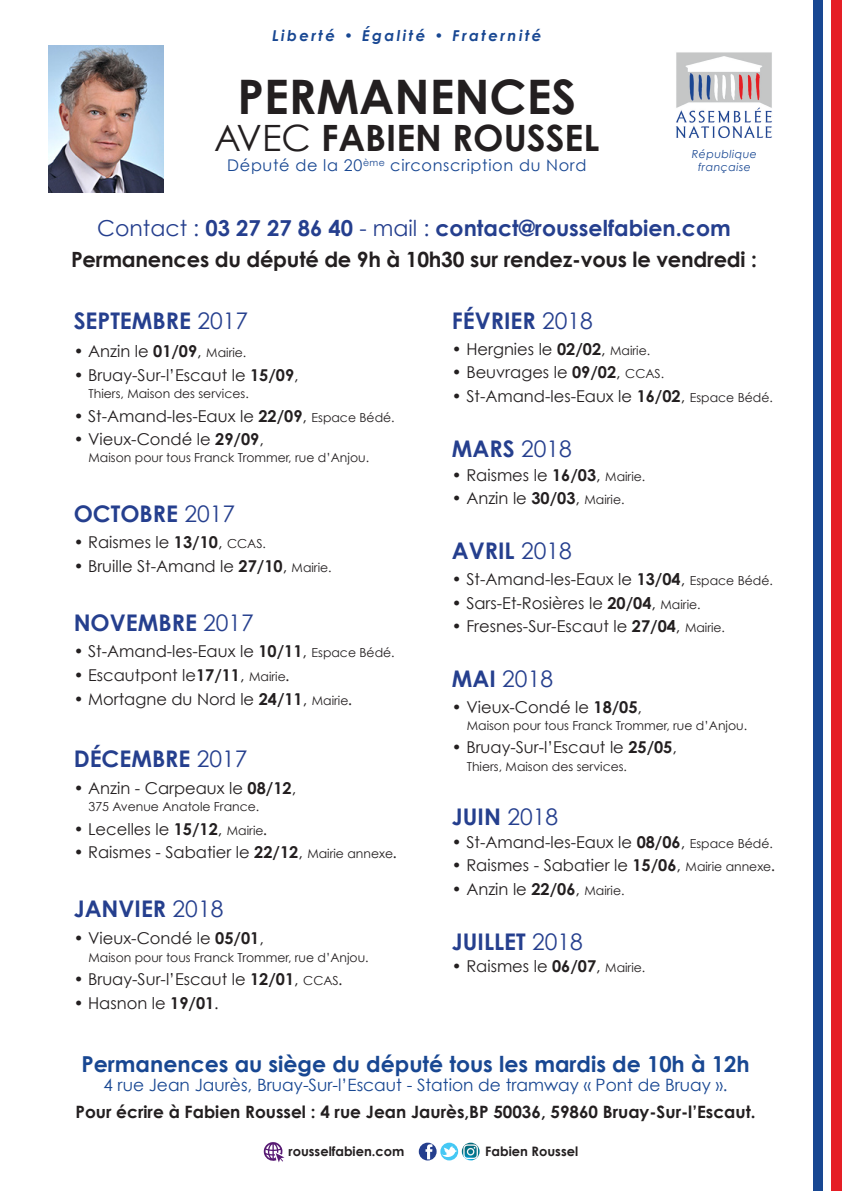
<style>
.page{position:relative;width:842px;height:1191px;background:#fff}
.page>*{position:absolute;margin:0;border:0;box-sizing:border-box;transform-origin:0 0}
.t1{font:700 47.6px "Century Gothic";color:#231f20}
.t2{font:700 36.2px "Century Gothic";color:#231f20}
.t3{font:700 22.9px "Century Gothic";color:#253f8e}
.t4{font:22.9px "Century Gothic";color:#253f8e}
.t5{font:700 22px "Century Gothic";color:#253f8e}
.t6{font:700 22px "Century Gothic";color:#184792}
.t7{font:700 21px "Century Gothic";letter-spacing:-.01em;color:#231f20}
.t8{font:700 17px "Century Gothic";color:#231f20}
.t9{font:17px "Century Gothic";color:#184792}
.t10{font:16.3px "Century Gothic";color:#231f20}
.t11{font:16.1px "Century Gothic";letter-spacing:.04em;color:#184792}
.t12{font:italic 700 15px "Century Gothic";letter-spacing:.16em;color:#184792}
.t13{font:700 13px "Century Gothic";color:#231f20}
.t14{font:12.4px "Century Gothic";color:#231f20}
.t15{font:italic 11px "Century Gothic";letter-spacing:.04em;color:#184792}
.s1{font-weight:400}
.s2{font-weight:700}
.s3{font-size:12.4px}
.s4{font-weight:700;font-size:12.4px}
</style>
<div class="page">
<img style="left:675px;top:52px;width:97px;height:87px">
<img style="left:49px;top:46px;width:115px;height:147px">
<div style="left:813px;top:0;width:10px;height:1191px;background:#184792"></div>
<div style="left:832px;top:0;width:10px;height:1191px;background:#e51e25"></div>
<svg style="left:419px;top:1142px;width:38px;height:18px"></svg>
<img style="left:462px;top:1142px;width:18px;height:18px;border-radius:9px">
<svg style="left:264px;top:1142px;width:20px;height:20px"></svg>
<p class="t12" style="left:272px;top:26px;width:271px">Liberté • Égalité • Fraternité</p>
<p class="t1" style="left:237px;top:67px;width:340px">PERMANENCES</p>
<p class="t2" style="left:214px;top:115px;width:387px"><span class="s1">AVEC</span> FABIEN ROUSSEL</p>
<p class="t11" style="left:227px;top:156px;width:361px">Député de la 20<sup>ème</sup> circonscription du Nord</p>
<p class="t15" style="left:692px;top:147px;width:67px">République</p>
<p class="t15" style="left:698px;top:160px;width:54px">française</p>
<p class="t5" style="left:97px;top:214px;width:635px"><span class="s1">Contact :</span> 03 27 27 86 40 <span class="s1">- mail :</span> contact@rousselfabien.com</p>
<p class="t7" style="left:71px;top:246px;width:687px">Permanences du député de 9h à 10h30 sur rendez-vous le vendredi :</p>
<p class="t3" style="left:74px;top:306px;width:176px">SEPTEMBRE <span class="s1">2017</span></p>
<p class="t10" style="left:74px;top:341px;width:174px">• Anzin le <span class="s2">01/09</span>, <span class="s3">Mairie.</span></p>
<p class="t10" style="left:74px;top:365px;width:227px">• Bruay-Sur-l’Escaut le <span class="s2">15/09</span>,</p>
<p class="t14" style="left:89px;top:386px;width:162px">Thiers, Maison des services.</p>
<p class="t10" style="left:74px;top:406px;width:322px">• St-Amand-les-Eaux le <span class="s2">22/09</span>, <span class="s3">Espace Bédé.</span></p>
<p class="t10" style="left:74px;top:429px;width:192px">• Vieux-Condé le <span class="s2">29/09</span>,</p>
<p class="t14" style="left:89px;top:450px;width:282px">Maison pour tous Franck Trommer, rue d’Anjou.</p>
<p class="t3" style="left:74px;top:499px;width:163px">OCTOBRE <span class="s1">2017</span></p>
<p class="t10" style="left:74px;top:532px;width:194px">• Raismes le <span class="s2">13/10</span>, <span class="s3">CCAS.</span></p>
<p class="t10" style="left:74px;top:556px;width:259px">• Bruille St-Amand le <span class="s2">27/10</span>, <span class="s3">Mairie.</span></p>
<p class="t3" style="left:74px;top:608px;width:182px">NOVEMBRE <span class="s1">2017</span></p>
<p class="t10" style="left:74px;top:641px;width:322px">• St-Amand-les-Eaux le <span class="s2">10/11</span>, <span class="s3">Espace Bédé.</span></p>
<p class="t10" style="left:74px;top:665px;width:217px">• Escautpont le<span class="s2">17/11</span>, <span class="s3">Mairie</span><span class="s4">.</span></p>
<p class="t10" style="left:74px;top:689px;width:280px">• Mortagne du Nord le <span class="s2">24/11</span>, <span class="s3">Mairie</span><span class="s4">.</span></p>
<p class="t3" style="left:74px;top:744px;width:175px">DÉCEMBRE <span class="s1">2017</span></p>
<p class="t10" style="left:74px;top:778px;width:224px">• Anzin - Carpeaux le <span class="s2">08/12</span>,</p>
<p class="t14" style="left:89px;top:799px;width:172px">375 Avenue Anatole France.</p>
<p class="t10" style="left:74px;top:818px;width:195px">• Lecelles le <span class="s2">15/12</span>, <span class="s3">Mairie</span><span class="s4">.</span></p>
<p class="t10" style="left:74px;top:842px;width:324px">• Raismes - Sabatier le <span class="s2">22/12</span>, <span class="s3">Mairie annexe</span><span class="s4">.</span></p>
<p class="t3" style="left:74px;top:894px;width:151px">JANVIER <span class="s1">2018</span></p>
<p class="t10" style="left:74px;top:928px;width:192px">• Vieux-Condé le <span class="s2">05/01</span>,</p>
<p class="t14" style="left:89px;top:949px;width:282px">Maison pour tous Franck Trommer, rue d’Anjou.</p>
<p class="t10" style="left:74px;top:969px;width:270px">• Bruay-Sur-l’Escaut le <span class="s2">12/01</span>, <span class="s3">CCAS</span><span class="s4">.</span></p>
<p class="t10" style="left:74px;top:992px;width:147px">• Hasnon le <span class="s2">19/01</span>.</p>
<p class="t3" style="left:452px;top:306px;width:142px">FÉVRIER <span class="s1">2018</span></p>
<p class="t10" style="left:452px;top:339px;width:200px">• Hergnies le <span class="s2">02/02</span>, <span class="s3">Mairie.</span></p>
<p class="t10" style="left:452px;top:362px;width:214px">• Beuvrages le <span class="s2">09/02</span>, <span class="s3">CCAS.</span></p>
<p class="t10" style="left:452px;top:386px;width:322px">• St-Amand-les-Eaux le <span class="s2">16/02</span>, <span class="s3">Espace Bédé.</span></p>
<p class="t3" style="left:452px;top:434px;width:121px">MARS <span class="s1">2018</span></p>
<p class="t10" style="left:452px;top:465px;width:195px">• Raismes le <span class="s2">16/03</span>, <span class="s3">Mairie.</span></p>
<p class="t10" style="left:452px;top:488px;width:174px">• Anzin le <span class="s2">30/03</span>, <span class="s3">Mairie.</span></p>
<p class="t3" style="left:452px;top:536px;width:121px">AVRIL <span class="s1">2018</span></p>
<p class="t10" style="left:452px;top:569px;width:322px">• St-Amand-les-Eaux le <span class="s2">13/04</span>, <span class="s3">Espace Bédé.</span></p>
<p class="t10" style="left:452px;top:592px;width:250px">• Sars-Et-Rosières le <span class="s2">20/04</span>, <span class="s3">Mairie.</span></p>
<p class="t10" style="left:452px;top:616px;width:275px">• Fresnes-Sur-Escaut le <span class="s2">27/04</span>, <span class="s3">Mairie.</span></p>
<p class="t4" style="left:452px;top:665px;width:103px"><span class="s2">MAI</span> 2018</p>
<p class="t10" style="left:452px;top:697px;width:192px">• Vieux-Condé le <span class="s2">18/05</span>,</p>
<p class="t14" style="left:467px;top:718px;width:282px">Maison pour tous Franck Trommer, rue d’Anjou.</p>
<p class="t10" style="left:452px;top:737px;width:227px">• Bruay-Sur-l’Escaut le <span class="s2">25/05</span>,</p>
<p class="t14" style="left:467px;top:758px;width:162px">Thiers, Maison des services.</p>
<p class="t3" style="left:452px;top:802px;width:108px">JUIN <span class="s1">2018</span></p>
<p class="t10" style="left:452px;top:832px;width:322px">• St-Amand-les-Eaux le <span class="s2">08/06</span>, <span class="s3">Espace Bédé.</span></p>
<p class="t10" style="left:452px;top:855px;width:324px">• Raismes - Sabatier le <span class="s2">15/06</span>, <span class="s3">Mairie annexe</span><span class="s4">.</span></p>
<p class="t10" style="left:452px;top:879px;width:174px">• Anzin le <span class="s2">22/06</span>, <span class="s3">Mairie.</span></p>
<p class="t3" style="left:452px;top:927px;width:132px">JUILLET <span class="s1">2018</span></p>
<p class="t10" style="left:452px;top:956px;width:195px">• Raismes le <span class="s2">06/07</span>, <span class="s3">Mairie.</span></p>
<p class="t6" style="left:82px;top:1050px;width:669px">Permanences au siège du député tous les mardis de 10h à 12h</p>
<p class="t9" style="left:103px;top:1074px;width:626px">4 rue Jean Jaurès, Bruay-Sur-l’Escaut - Station de tramway « Pont de Bruay ».</p>
<p class="t8" style="left:76px;top:1101px;width:681px">Pour écrire à Fabien Roussel : 4 rue Jean Jaurès,BP 50036, 59860 Bruay-Sur-l’Escaut.</p>
<p class="t13" style="left:289px;top:1143px;width:117px">rousselfabien.com</p>
<p class="t13" style="left:485px;top:1143px;width:94px">Fabien Roussel</p>
</div>
